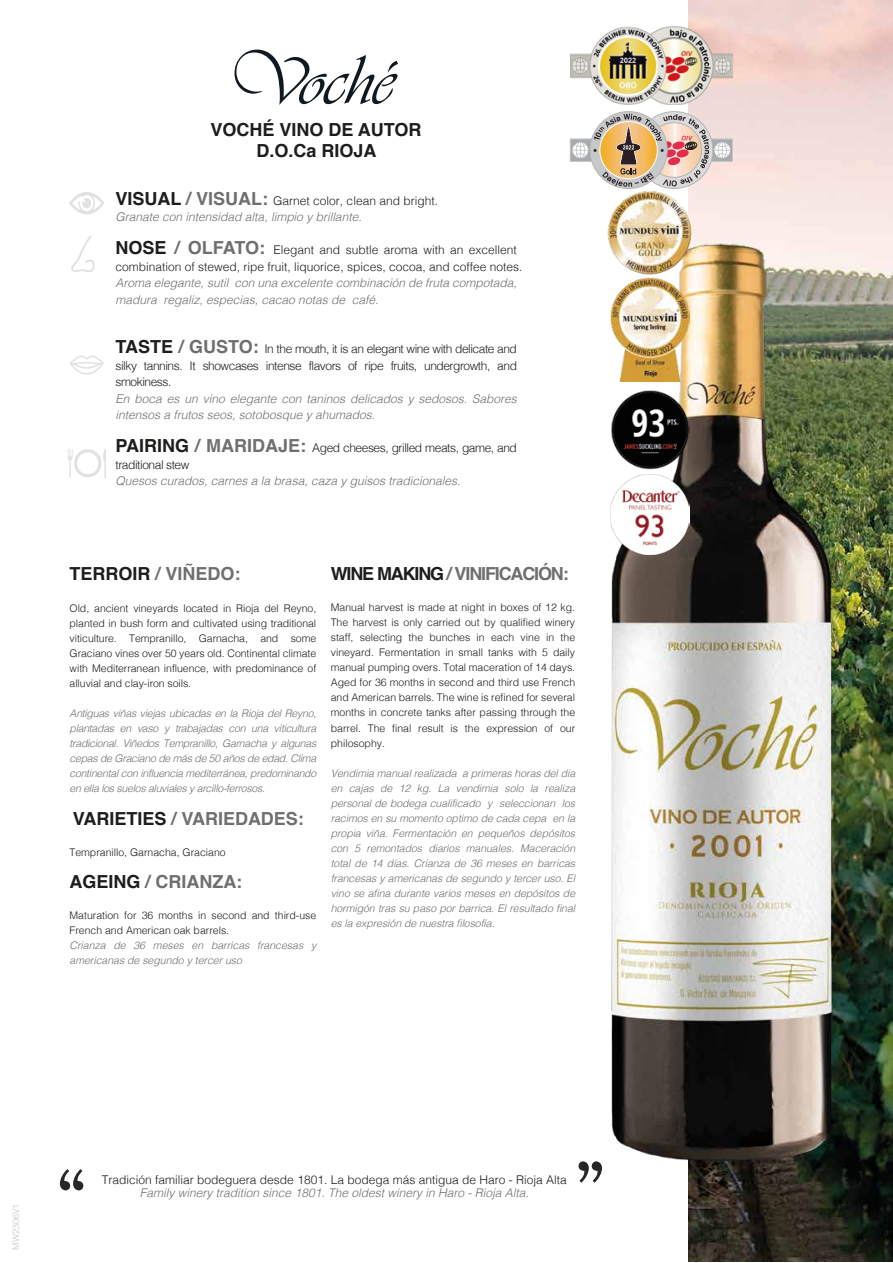
<style>
.page{position:relative;width:893px;height:1263px;background:#fff}
.page>*{position:absolute;margin:0;border:0;box-sizing:border-box;transform-origin:0 0}
.t1{font:79.05px "Century Std";color:#282727}
.t2{font:700 18px "Helvetica";color:#706f6f}
.t3{font:700 18px/21.6px "Helvetica";color:#1d1d1b;text-align:center}
.t4{font:700 18px "Helvetica";letter-spacing:-.065em;color:#706f6f}
.t5{font:italic 300 12px/16.5px "Helvetica";color:#706f6f}
.t6{font:300 12px/16.5px "Helvetica";color:#1d1d1b}
.t7{font:300 12px/16.5px "Helvetica";letter-spacing:-.04em;color:#1d1d1b}
.t8{font:italic 300 10.5px/15px "Helvetica";letter-spacing:-.005em;color:#706f6f;text-align:justify}
.t9{font:300 10.5px/15px "Helvetica";color:#1d1d1b;text-align:justify}
.t10{font:300 9px "Helvetica";color:#c6c6c6}
.s1{font-weight:700;font-style:normal;font-size:18px;color:#1d1d1b}
.s2{font-weight:700;font-style:normal;font-size:18px}
.s3{font-style:normal;color:#1d1d1b}
.s4{font-weight:700;font-size:18px}
.s5{font-weight:700;font-size:18px;color:#706f6f}
.s6{color:#1d1d1b}
</style>
<div class="page">
<img style="left:689px;top:1px;width:204px;height:1260px">
<svg style="left:69px;top:192px;width:35px;height:22px"></svg>
<svg style="left:71px;top:235px;width:24px;height:37px"></svg>
<svg style="left:70px;top:355px;width:34px;height:20px"></svg>
<svg style="left:68px;top:448px;width:38px;height:30px"></svg>
<svg style="left:235px;top:50px;width:163px;height:55px"></svg>
<img style="left:611px;top:208px;width:282px;height:982px">
<img style="left:570px;top:27px;width:162px;height:78px">
<svg style="left:570px;top:139px;width:162px;height:22px"></svg>
<div style="left:570px;top:139px;width:162px;height:22px;border:1px solid #c7c8c9"></div>
<svg style="left:572px;top:142px;width:16px;height:16px"></svg>
<svg style="left:594px;top:114px;width:136px;height:73px;background:#d1b8a3"></svg>
<img style="left:610px;top:281px;width:80px;height:101px">
<img style="left:611px;top:390px;width:79px;height:80px">
<img style="left:610px;top:475px;width:80px;height:79px">
<img style="left:601px;top:184px;width:98px;height:97px">
<h2 class="t3" style="left:211px;top:120px;width:213px">VOCHÉ VINO DE AUTOR<br>D.O.Ca RIOJA</h2>
<p class="t5" style="left:116px;top:192px;width:324px"><span class="s1">VISUAL</span> <span class="s2">/ VISUAL:</span> <span class="s3">Garnet color, clean and bright.<br></span>Granate con intensidad alta, limpio y brillante.</p>
<p class="t6" style="left:116px;top:241px;width:408px"><span class="s4">NOSE</span> <span class="s5">/ OLFATO:</span> Elegant and subtle aroma with an excellent combination of stewed, ripe fruit, liquorice, spices, cocoa, and coffee notes.</p>
<p class="t5" style="left:116px;top:274px;width:403px">Aroma elegante, sutil con una excelente combinación de fruta compotada, madura regaliz, especias, cacao notas de café.</p>
<p class="t6" style="left:116px;top:340px;width:403px;text-align:justify"><span class="s4">TASTE</span> <span class="s5">/ GUSTO:</span> In the mouth, it is an elegant wine with delicate and silky tannins. It showcases intense flavors of ripe fruits, undergrowth, and smokiness.</p>
<p class="t5" style="left:116px;top:390px;width:403px">En boca es un vino elegante con taninos delicados y sedosos. Sabores intensos a frutos seos, sotobosque y ahumados.</p>
<p class="t7" style="left:116px;top:439px;width:403px"><span class="s4">PAIRING</span> <span class="s5">/ MARIDAJE:</span> Aged cheeses, grilled meats, game, and traditional stew</p>
<p class="t5" style="left:116px;top:472px;width:346px">Quesos curados, carnes a la brasa, caza y guisos tradicionales.</p>
<h2 class="t2" style="left:70px;top:563px;width:172px"><span class="s6">TERROIR</span> / VIÑEDO:</h2>
<p class="t9" style="left:70px;top:600px;width:248px">Old, ancient vineyards located in Rioja del Reyno, planted in bush form and cultivated using traditional viticulture. Tempranillo, Garnacha, and some Graciano vines over 50 years old. Continental climate with Mediterranean influence, with predominance of alluvial and clay-iron soils.</p>
<p class="t8" style="left:70px;top:705px;width:248px">Antiguas viñas viejas ubicadas en la Rioja del Reyno, plantadas en vaso y trabajadas con una viticultura tradicional. Viñedos Tempranillo, Garnacha y algunas cepas de Graciano de más de 50 años de edad. Clima continental con influencia mediterránea, predominando en ella los suelos aluviales y arcillo-ferrosos.</p>
<h2 class="t2" style="left:73px;top:807px;width:232px"><span class="s6">VARIETIES</span> / VARIEDADES:</h2>
<p class="t9" style="left:70px;top:844px;width:158px">Tempranillo, Garnacha, Graciano</p>
<h2 class="t2" style="left:70px;top:870px;width:174px"><span class="s6">AGEING</span> / CRIANZA:</h2>
<p class="t9" style="left:70px;top:907px;width:248px">Maturation for 36 months in second and third-use<br>French and American oak barrels.</p>
<p class="t8" style="left:70px;top:937px;width:248px">Crianza de 36 meses en barricas francesas y americanas de segundo y tercer uso</p>
<h2 class="t4" style="left:331px;top:563px;width:240px"><span class="s6">WINE MAKING</span> / VINIFICACIÓN:</h2>
<p class="t9" style="left:331px;top:599px;width:246px">Manual harvest is made at night in boxes of 12 kg.<br>The harvest is only carried out by qualified winery staff, selecting the bunches in each vine in the vineyard. Fermentation in small tanks with 5 daily manual pumping overs. Total maceration of 14 days.<br>Aged for 36 months in second and third use French and American barrels. The wine is refined for several months in concrete tanks after passing through the barrel. The final result is the expression of our philosophy.</p>
<p class="t8" style="left:331px;top:765px;width:246px">Vendimia manual realizada a primeras horas del dia en cajas de 12 kg. La vendimia solo la realiza personal de bodega cualificado y seleccionan los racimos en su momento optimo de cada cepa en la propia viña. Fermentación en pequeños depósitos con 5 remontados diarios manuales. Maceración total de 14 días. Crianza de 36 meses en barricas francesas y americanas de segundo y tercer uso. El vino se afina durante varios meses en depósitos de hormigón tras su paso por barrica. El resultado final es la expresión de nuestra filosofía.</p>
<p class="t10" style="left:8px;top:1250px;width:48px;rotate:-90deg">MW2306V1</p>
<h1 class="t1" style="left:56px;top:1152px;width:32px">“</h1>
<h1 class="t1" style="left:606px;top:1199px;width:32px;rotate:-180deg">“</h1>
<p class="t6" style="left:102px;top:1170px;width:466px">Tradición familiar bodeguera desde 1801. La bodega más antigua de Haro - Rioja Alta</p>
<p class="t5" style="left:140px;top:1184px;width:390px">Family winery tradition since 1801. The oldest winery in Haro - Rioja Alta.</p>
</div>
